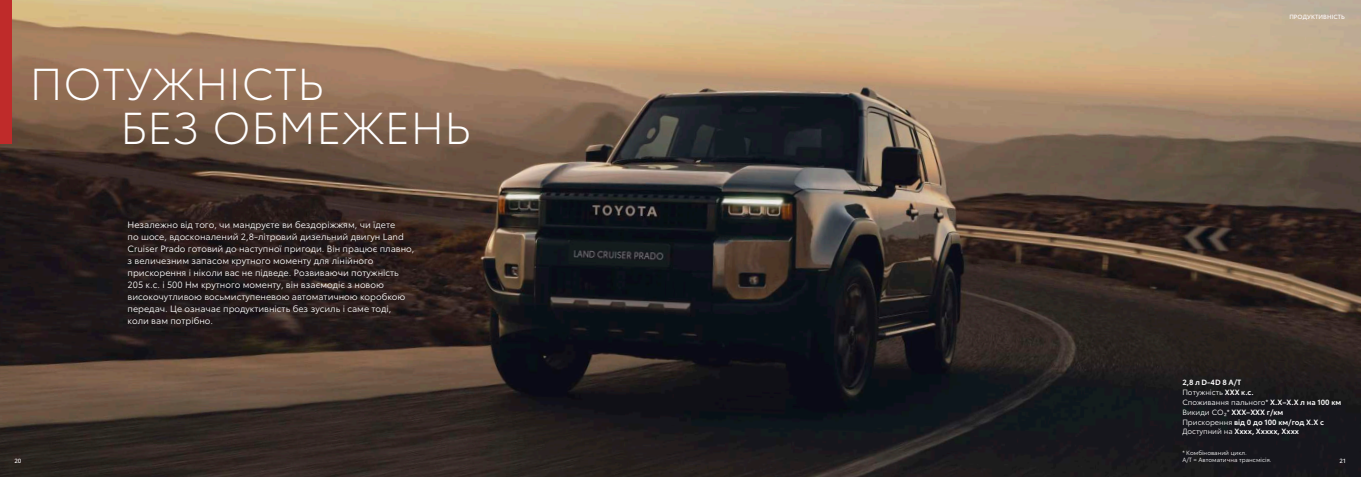
<style>
.page{position:relative;width:1361px;height:477px;background:#fff}
.page>*{position:absolute;margin:0;border:0;box-sizing:border-box;transform-origin:0 0}
.t1{font:300 44px "Toyota Type";letter-spacing:.01em;color:#fff}
.t2{font:9px/12px "Toyota Type";color:#fff}
.t3{font:600 7.5px/9.8px "Toyota Type";color:#fff}
.t4{font:6px/7.6px "Toyota Type";color:#fff}
.t5{font:6px "Toyota Type";letter-spacing:.015em;color:#fff}
.s1{font-weight:400}
</style>
<div class="page">
<img style="left:0;top:0;width:1361px;height:476px">
<div style="left:0;top:0;width:11px;height:143px;background:#bf2b2a"></div>
<h1 class="t1" style="left:30px;top:52px;width:296px">ПОТУЖНІСТЬ</h1>
<h1 class="t1" style="left:120px;top:96px;width:352px">БЕЗ ОБМЕЖЕНЬ</h1>
<p class="t2" style="left:128px;top:218px;width:288px">Незалежно від того, чи мандруєте ви бездоріжжям, чи їдете<br>по шосе, вдосконалений 2,8-літровий дизельний двигун Land Cruiser Prado готовий до наступної пригоди. Він працює плавно, з величезним запасом крутного моменту для лінійного прискорення і ніколи вас не підведе. Розвиваючи потужність 205 к.с. і 500 Нм крутного моменту, він взаємодіє з новою високочутливою восьмиступеневою автоматичною коробкою передач. Це означає продуктивність без зусиль і саме тоді, коли вам потрібно.</p>
<p class="t5" style="left:1289px;top:12px;width:57px">ПРОДУКТИВНІСТЬ</p>
<p class="t3" style="left:1182px;top:376px;width:160px">2,8 л D-4D 8 A/T<br><span class="s1">Потужність</span> XXX к.с.<br><span class="s1">Споживання пального*</span> X.X–X.X л на 100 км<br><span class="s1">Викиди CO₂*</span> XXX–XXX г/км<br><span class="s1">Прискорення</span> від 0 до 100 км/год X.X с<br><span class="s1">Доступний на</span> Xxxx, Xxxxx, Xxxx</p>
<p class="t4" style="left:1182px;top:448px;width:91px">* Комбінований цикл.<br>A/T = Автоматична трансмісія.</p>
<p class="t5" style="left:14px;top:455px;width:9px">20</p>
<p class="t5" style="left:1339px;top:455px;width:8px">21</p>
</div>
